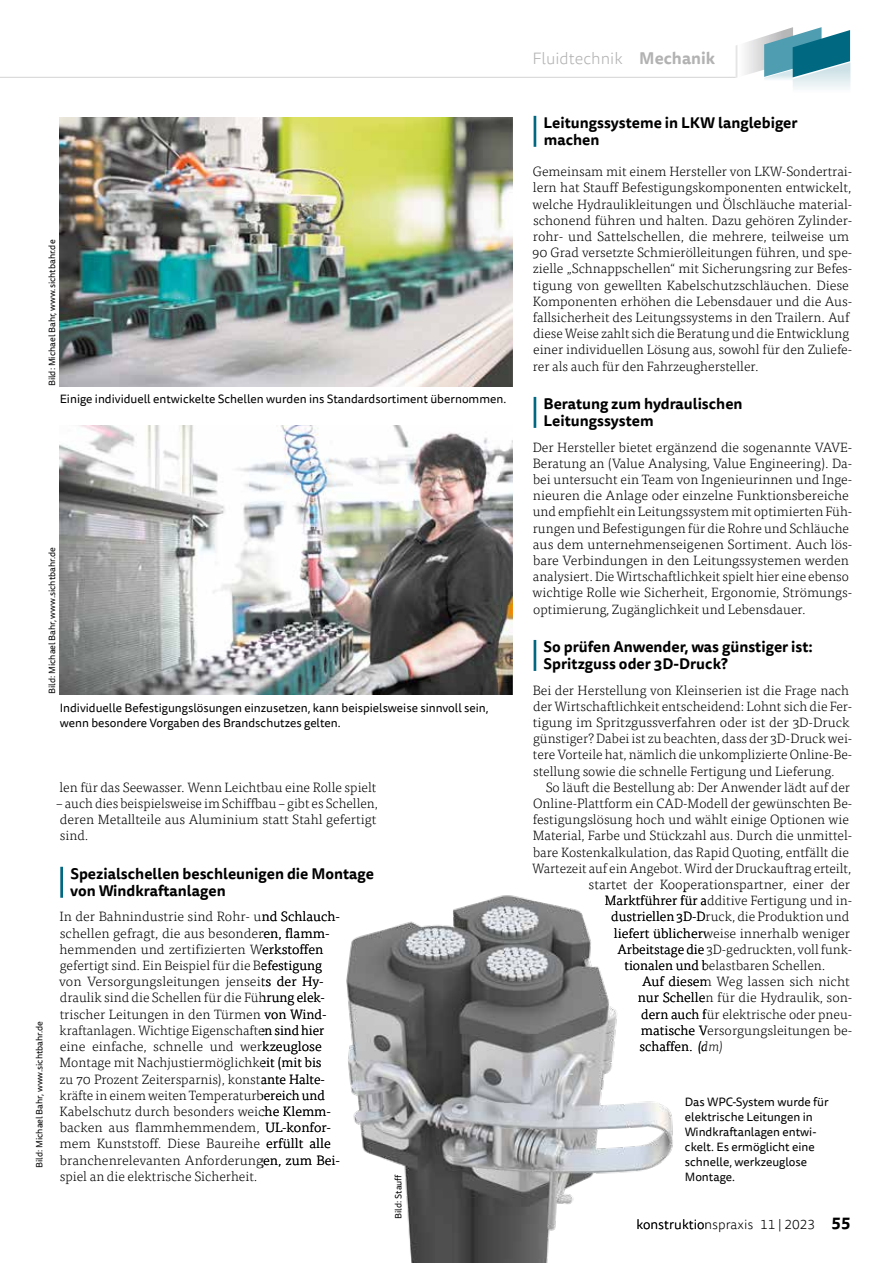
<style>
.page{position:relative;width:893px;height:1263px;background:#fff}
.page>*{position:absolute;margin:0;border:0;box-sizing:border-box;transform-origin:0 0}
.t1{font:300 16.5px "Tisa Sans Pro";color:#b3b2b2}
.t2{font:700 15px/17.2px "Tisa Sans Pro";color:#000}
.t3{font:300 13.5px/16.2px "Tisa Pro";color:#000}
.t4{font:300 13.5px "Tisa Sans Pro";color:#000}
.t5{font:12px/15px "Tisa Sans Pro";color:#000}
.t6{font:9px "Tisa Sans Pro";color:#000}
.s1{font-weight:700}
.s2{font-style:italic}
.s3{font-weight:700;font-size:16.5px}
</style>
<div class="page">
<svg style="left:736px;top:27px;width:114px;height:62px"></svg>
<hr style="left:0;top:77px;width:736px;height:1px;background:#dadada">
<img style="left:60px;top:117px;width:452px;height:270px">
<img style="left:60px;top:425px;width:452px;height:270px">
<hr style="left:60px;top:867px;width:3px;height:31px;background:#006881">
<hr style="left:534px;top:116px;width:2px;height:31px;background:#006881">
<hr style="left:534px;top:397px;width:2px;height:31px;background:#006881">
<hr style="left:534px;top:640px;width:2px;height:31px;background:#006881">
<img style="left:346px;top:895px;width:327px;height:368px">
<p class="t6" style="left:46px;top:386px;width:148px;rotate:-90deg">Bild: Michael Bahr, www.sichtbahr.de</p>
<p class="t5" style="left:60px;top:392px;width:448px">Einige individuell entwickelte Schellen wurden ins Standardsortiment übernommen.</p>
<p class="t6" style="left:46px;top:694px;width:148px;rotate:-90deg">Bild: Michael Bahr, www.sichtbahr.de</p>
<p class="t5" style="left:60px;top:701px;width:430px">Individuelle Befestigungslösungen einzusetzen, kann beispielsweise sinnvoll sein, wenn besondere Vorgaben des Brandschutzes gelten.</p>
<p class="t6" style="left:33px;top:1168px;width:148px;rotate:-90deg">Bild: Michael Bahr, www.sichtbahr.de</p>
<p class="t3" style="left:60px;top:778px;width:318px">len für das Seewasser. Wenn Leichtbau eine Rolle spielt</p>
<p class="t3" style="left:56px;top:795px;width:323px;text-align:justify">– auch dies beispielsweise im Schiffbau – gibt es Schellen, deren Metallteile aus Aluminium statt Stahl gefertigt sind.</p>
<p class="t2" style="left:70px;top:865px;width:305px">Spezialschellen beschleunigen die Montage von Windkraftanlagen</p>
<p class="t3" style="left:59px;top:908px;width:282px">In der Bahnindustrie sind Rohr- und Schlauch&shy;schellen gefragt, die aus besonderen, flamm&shy;hemmenden und zertifizierten Werkstoffen gefertigt sind. Ein Beispiel für die Befestigung von Versorgungsleitungen jenseits der Hy&shy;draulik sind die Schellen für die Führung elek&shy;trischer Leitungen in den Türmen von Wind&shy;kraftanlagen. Wichtige Eigenschaften sind hier eine einfache, schnelle und werkzeuglose Montage mit Nachjustiermöglichkeit (mit bis<br>zu 70 Prozent Zeitersparnis), konstante Halte&shy;kräfte in einem weiten Temperaturbereich und Kabelschutz durch besonders weiche Klemm&shy;backen aus flammhemmendem, UL-konfor&shy;mem Kunststoff. Diese Baureihe erfüllt alle branchenrelevanten Anforderungen, zum Bei&shy;spiel an die elektrische Sicherheit.</p>
<p class="t6" style="left:392px;top:1219px;width:46px;rotate:-90deg">Bild: Stauff</p>
<p class="t1" style="left:532px;top:48px;width:184px">Fluidtechnik <span class="s1">Mechanik</span></p>
<p class="t2" style="left:543px;top:114px;width:256px">Leitungssysteme in LKW langlebiger machen</p>
<p class="t3" style="left:532px;top:163px;width:322px">Gemeinsam mit einem Hersteller von LKW-Sondertrai&shy;lern hat Stauff Befestigungskomponenten entwickelt, welche Hydraulikleitungen und Ölschläuche material&shy;schonend führen und halten. Dazu gehören Zylinder&shy;rohr- und Sattelschellen, die mehrere, teilweise um 90 Grad versetzte Schmierölleitungen führen, und spe&shy;zielle „Schnappschellen“ mit Sicherungsring zur Befes&shy;tigung von gewellten Kabelschutzschläuchen. Diese Komponenten erhöhen die Lebensdauer und die Aus&shy;fallsicherheit des Leitungssystems in den Trailern. Auf diese Weise zahlt sich die Beratung und die Entwicklung einer individuellen Lösung aus, sowohl für den Zuliefe&shy;rer als auch für den Fahrzeughersteller.</p>
<p class="t2" style="left:543px;top:395px;width:201px">Beratung zum hydraulischen<br>Leitungssystem</p>
<p class="t3" style="left:533px;top:438px;width:321px">Der Hersteller bietet ergänzend die sogenannte VAVE-Beratung an (Value Analysing, Value Engineering). Da&shy;bei untersucht ein Team von Ingenieurinnen und Inge&shy;nieuren die Anlage oder einzelne Funktionsbereiche und empfiehlt ein Leitungssystem mit optimierten Füh&shy;rungen und Befestigungen für die Rohre und Schläuche aus dem unternehmenseigenen Sortiment. Auch lös&shy;bare Verbindungen in den Leitungssystemen werden analysiert. Die Wirtschaftlichkeit spielt hier eine ebenso wichtige Rolle wie Sicherheit, Ergonomie, Strömungs&shy;optimierung, Zugänglichkeit und Lebensdauer.</p>
<p class="t2" style="left:544px;top:638px;width:271px">So prüfen Anwender, was günstiger ist:<br>Spritzguss oder 3D-Druck?</p>
<p class="t3" style="left:533px;top:681px;width:321px">Bei der Herstellung von Kleinserien ist die Frage nach der Wirtschaftlichkeit entscheidend: Lohnt sich die Fer&shy;tigung im Spritzgussverfahren oder ist der 3D-Druck günstiger? Dabei ist zu beachten, dass der 3D-Druck wei&shy;tere Vorteile hat, nämlich die unkomplizierte Online-Be&shy;stellung sowie die schnelle Fertigung und Lieferung.</p>
<p class="t3" style="left:546px;top:778px;width:306px">So läuft die Bestellung ab: Der Anwender lädt auf der</p>
<p class="t3" style="left:533px;top:795px;width:321px">Online-Plattform ein CAD-Modell der gewünschten Be-</p>
<p class="t3" style="left:533px;top:811px;width:318px">festigungslösung hoch und wählt einige Optionen wie</p>
<p class="t3" style="left:533px;top:827px;width:321px">Material, Farbe und Stückzahl aus. Durch die unmittel-</p>
<p class="t3" style="left:533px;top:843px;width:318px">bare Kostenkalkulation, das Rapid Quoting, entfällt die</p>
<p class="t3" style="left:532px;top:859px;width:320px">Wartezeit auf ein Angebot. Wird der Druckauftrag erteilt,</p>
<p class="t3" style="left:589px;top:876px;width:263px">startet der Kooperationspartner, einer der</p>
<p class="t3" style="left:605px;top:892px;width:249px">Marktführer für additive Fertigung und in-</p>
<p class="t3" style="left:611px;top:908px;width:240px">dustriellen 3D-Druck, die Produktion und</p>
<p class="t3" style="left:614px;top:924px;width:238px">liefert üblicherweise innerhalb weniger</p>
<p class="t3" style="left:617px;top:940px;width:236px">Arbeitstage die 3D-gedruckten, voll funk-</p>
<p class="t3" style="left:624px;top:957px;width:203px">tionalen und belastbaren Schellen.</p>
<p class="t3" style="left:642px;top:973px;width:209px">Auf diesem Weg lassen sich nicht</p>
<p class="t3" style="left:638px;top:989px;width:216px">nur Schellen für die Hydraulik, son-</p>
<p class="t3" style="left:641px;top:1005px;width:213px">dern auch für elektrische oder pneu-</p>
<p class="t3" style="left:641px;top:1021px;width:213px">matische Versorgungsleitungen be-</p>
<p class="t3" style="left:640px;top:1038px;width:85px">schaffen. <span class="s2">(dm)</span></p>
<p class="t5" style="left:685px;top:1094px;width:146px">Das WPC-System wurde für elektrische Leitungen in<br>Windkraftanlagen entwi&shy;ckelt. Es ermöglicht eine schnelle, werkzeuglose<br>Montage.</p>
<p class="t4" style="left:637px;top:1216px;width:215px">konstruktionspraxis 11 | 2023 <span class="s3">55</span></p>
</div>
